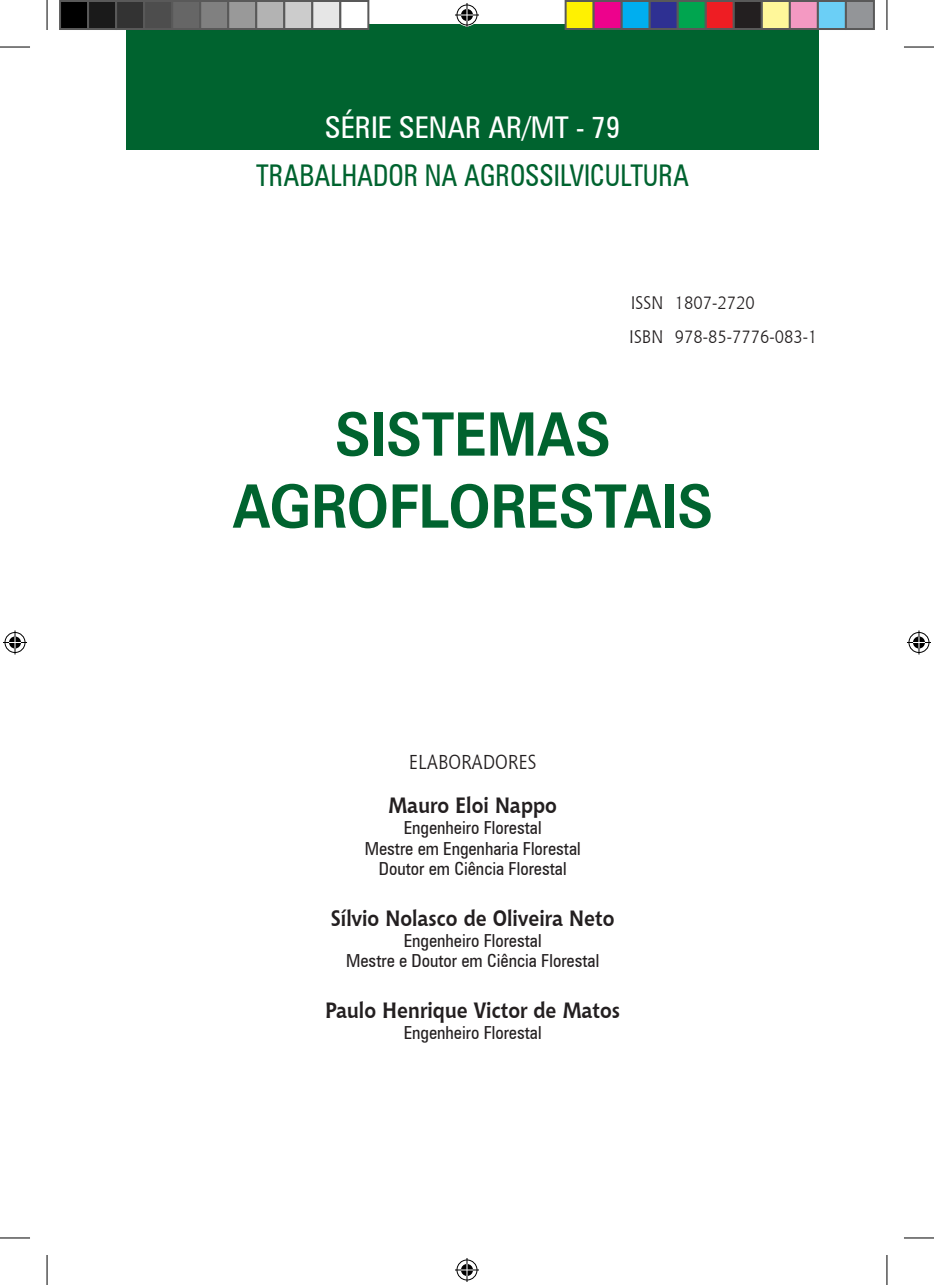
<style>
.page{position:relative;width:934px;height:1285px;background:#fff}
.page>*{position:absolute;margin:0;border:0;box-sizing:border-box;transform-origin:0 0}
.t1{font:700 60px/72px "Zurich BT";color:#00632f;text-align:center;scale:.9 1}
.t2{font:condensed 30px "Zurich BT";color:#00632f;scale:.9 1}
.t3{font:condensed 30px "Zurich BT";color:#fff}
.t4{font:700 22px "Chianti BT";color:#231f20;scale:.9 1}
.t5{font:20px "Chianti BT";color:#231f20;scale:.9 1}
.t6{font:condensed 18px/20.6px "Zurich BT";color:#231f20;text-align:center}
.t7{font:18px/33.8px "Chianti BT";color:#231f20;scale:.9 1}
</style>
<div class="page">
<div style="left:126px;top:24px;width:692px;height:126px;background:#00632f"></div>
<hr style="left:0;top:47px;width:30px;height:1px;background:#000">
<hr style="left:903px;top:47px;width:30px;height:1px;background:#000">
<hr style="left:0;top:1237px;width:30px;height:1px;background:#000">
<hr style="left:903px;top:1237px;width:30px;height:1px;background:#000">
<hr style="left:47px;top:0;width:1px;height:30px;background:#000">
<hr style="left:47px;top:1255px;width:1px;height:30px;background:#000">
<hr style="left:886px;top:0;width:1px;height:30px;background:#000">
<hr style="left:886px;top:1255px;width:1px;height:30px;background:#000">
<svg style="left:455px;top:3px;width:24px;height:24px"></svg>
<svg style="left:455px;top:1258px;width:24px;height:24px"></svg>
<svg style="left:3px;top:630px;width:24px;height:24px"></svg>
<svg style="left:907px;top:630px;width:23px;height:24px"></svg>
<div style="left:60px;top:1px;width:28px;height:28px;background:#000"></div>
<div style="left:59px;top:0;width:30px;height:30px;border:2px solid #595959"></div>
<div style="left:88px;top:1px;width:28px;height:28px;background:#1a1a1a"></div>
<div style="left:87px;top:0;width:30px;height:30px;border:2px solid #595959"></div>
<div style="left:116px;top:1px;width:28px;height:28px;background:#333"></div>
<div style="left:115px;top:0;width:30px;height:30px;border:2px solid #595959"></div>
<div style="left:144px;top:1px;width:28px;height:28px;background:#4d4d4d"></div>
<div style="left:143px;top:0;width:30px;height:30px;border:2px solid #595959"></div>
<div style="left:172px;top:1px;width:28px;height:28px;background:#666"></div>
<div style="left:171px;top:0;width:30px;height:30px;border:2px solid #595959"></div>
<div style="left:200px;top:1px;width:28px;height:28px;background:#808080"></div>
<div style="left:199px;top:0;width:30px;height:30px;border:2px solid #595959"></div>
<div style="left:228px;top:1px;width:28px;height:28px;background:#999"></div>
<div style="left:227px;top:0;width:30px;height:30px;border:2px solid #595959"></div>
<div style="left:256px;top:1px;width:28px;height:28px;background:#b3b3b3"></div>
<div style="left:255px;top:0;width:30px;height:30px;border:2px solid #595959"></div>
<div style="left:284px;top:1px;width:28px;height:28px;background:#ccc"></div>
<div style="left:283px;top:0;width:30px;height:30px;border:2px solid #595959"></div>
<div style="left:312px;top:1px;width:28px;height:28px;background:#e6e6e6"></div>
<div style="left:311px;top:0;width:30px;height:30px;border:2px solid #595959"></div>
<div style="left:340px;top:1px;width:28px;height:28px;background:#fff"></div>
<div style="left:339px;top:0;width:30px;height:30px;border:2px solid #595959"></div>
<div style="left:565px;top:1px;width:28px;height:28px;background:#fff101"></div>
<div style="left:564px;top:0;width:30px;height:30px;border:2px solid #595959"></div>
<div style="left:593px;top:1px;width:28px;height:28px;background:#ed028c"></div>
<div style="left:592px;top:0;width:30px;height:30px;border:2px solid #595959"></div>
<div style="left:621px;top:1px;width:28px;height:28px;background:#00aeef"></div>
<div style="left:620px;top:0;width:30px;height:30px;border:2px solid #595959"></div>
<div style="left:649px;top:1px;width:28px;height:28px;background:#2e3092"></div>
<div style="left:648px;top:0;width:30px;height:30px;border:2px solid #595959"></div>
<div style="left:677px;top:1px;width:28px;height:28px;background:#00a54f"></div>
<div style="left:676px;top:0;width:30px;height:30px;border:2px solid #595959"></div>
<div style="left:705px;top:1px;width:28px;height:28px;background:#ee1d23"></div>
<div style="left:704px;top:0;width:30px;height:30px;border:2px solid #595959"></div>
<div style="left:733px;top:1px;width:28px;height:28px;background:#231f20"></div>
<div style="left:732px;top:0;width:30px;height:30px;border:2px solid #595959"></div>
<div style="left:761px;top:1px;width:28px;height:28px;background:#fff79a"></div>
<div style="left:760px;top:0;width:30px;height:30px;border:2px solid #595959"></div>
<div style="left:789px;top:1px;width:28px;height:28px;background:#f499c2"></div>
<div style="left:788px;top:0;width:30px;height:30px;border:2px solid #595959"></div>
<div style="left:817px;top:1px;width:28px;height:28px;background:#6bcff6"></div>
<div style="left:816px;top:0;width:30px;height:30px;border:2px solid #595959"></div>
<div style="left:845px;top:1px;width:28px;height:28px;background:#939598"></div>
<div style="left:844px;top:0;width:30px;height:30px;border:2px solid #595959"></div>
<h2 class="t3" style="left:325px;top:109px;width:296px">SÉRIE SENAR AR/MT - 79</h2>
<h2 class="t2" style="left:256px;top:157px;width:482px">TRABALHADOR NA AGROSSILVICULTURA</h2>
<h2 class="t3" style="left:605px;top:109px;width:16px">4</h2>
<h2 class="t3" style="left:605px;top:109px;width:16px">7</h2>
<p class="t7" style="left:629px;top:285px;width:211px">ISSN 1807-2720<br>ISBN 978-85-7776-083-1</p>
<h1 class="t1" style="left:232px;top:398px;width:535px">SISTEMAS<br>AGROFLORESTAIS</h1>
<p class="t5" style="left:408px;top:749px;width:143px">ELABORADORES</p>
<p class="t4" style="left:388px;top:790px;width:189px">Mauro Eloi Nappo</p>
<p class="t6" style="left:364px;top:817px;width:217px">Engenheiro Florestal<br>Mestre em Engenharia Florestal<br>Doutor em Ciência Florestal</p>
<p class="t4" style="left:330px;top:902px;width:317px">Sílvio Nolasco de Oliveira Neto</p>
<p class="t6" style="left:346px;top:929px;width:254px">Engenheiro Florestal<br>Mestre e Doutor em Ciência Florestal</p>
<p class="t4" style="left:325px;top:994px;width:329px">Paulo Henrique Victor de Matos</p>
<p class="t6" style="left:403px;top:1021px;width:139px">Engenheiro Florestal</p>
</div>
